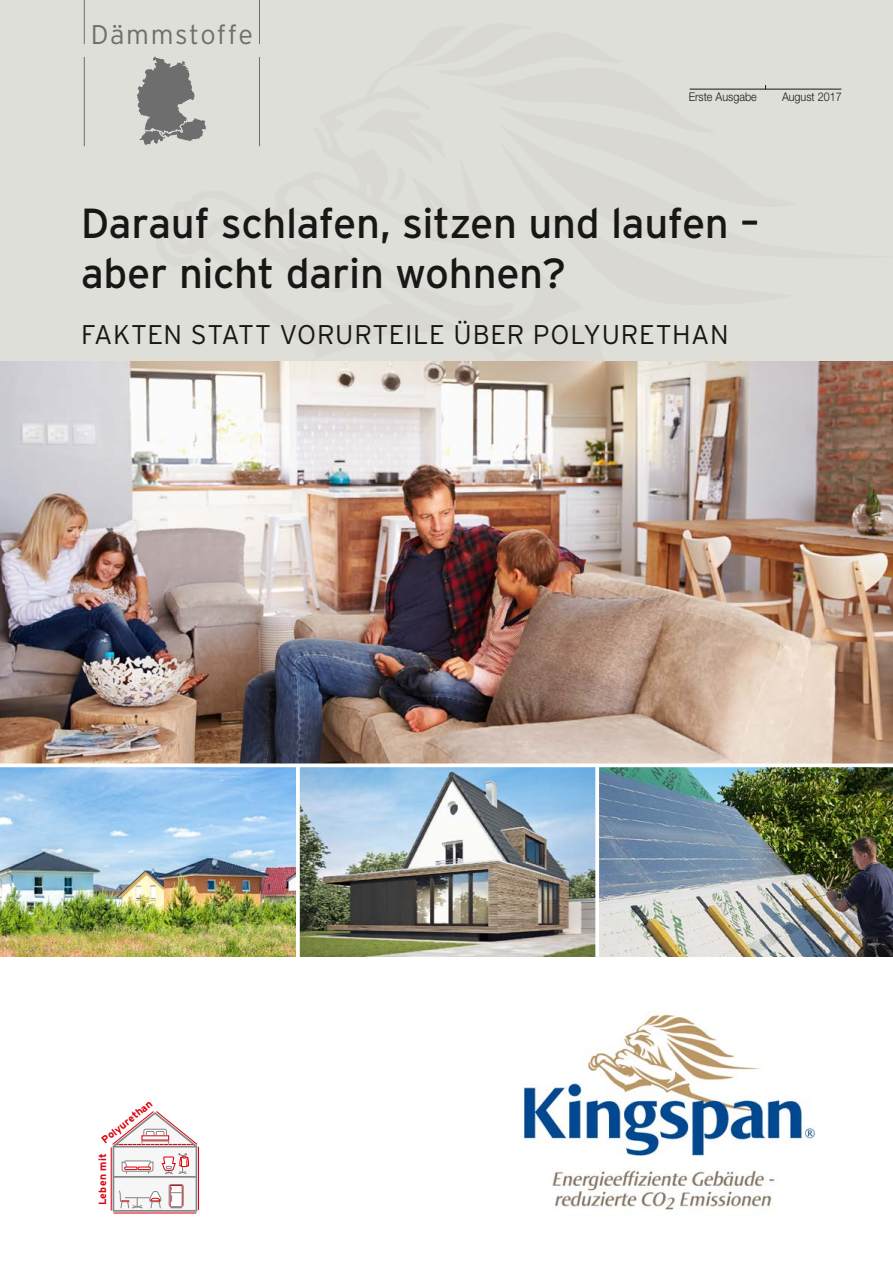
<style>
.page{position:relative;width:893px;height:1263px;background:#fff}
.page>*{position:absolute;margin:0;border:0;box-sizing:border-box;transform-origin:0 0}
.t1{font:42px/50.4px "Interstate";letter-spacing:-.01em;color:#181716}
.t2{font:300 27px "Interstate";letter-spacing:.02em;color:#181716}
.t3{font:300 27px "Interstate";letter-spacing:.05em;color:#6e6e6e}
.t4{font:300 12px "Helvetica Neue LT Std";color:#181716;scale:.9 1}
.t5{font:700 10.5px "Interstate";letter-spacing:.03em;color:#dc030e}
</style>
<div class="page">
<div style="left:0;top:0;width:893px;height:362px;background:#dfdfda"></div>
<img style="left:0;top:361px;width:893px;height:402px">
<img style="left:599px;top:767px;width:294px;height:190px">
<img style="left:0;top:767px;width:595px;height:190px">
<svg style="left:0;top:763px;width:893px;height:1px"></svg>
<svg style="left:595px;top:767px;width:3px;height:190px"></svg>
<svg style="left:296px;top:767px;width:4px;height:190px"></svg>
<hr style="left:198px;top:1147px;width:1px;height:62px;background:#dc030e">
<svg style="left:111px;top:1111px;width:87px;height:103px"></svg>
<hr style="left:111px;top:1148px;width:1px;height:62px;background:#dc030e">
<hr style="left:690px;top:89px;width:151px;height:1px;background:#181716">
<hr style="left:84px;top:0;width:1px;height:44px;background:#6e6e6e">
<hr style="left:259px;top:0;width:1px;height:44px;background:#6e6e6e">
<hr style="left:84px;top:57px;width:1px;height:89px;background:#6e6e6e">
<hr style="left:259px;top:57px;width:1px;height:89px;background:#6e6e6e">
<svg style="left:137px;top:57px;width:69px;height:88px"></svg>
<img style="left:523px;top:1011px;width:293px;height:200px">
<p class="t3" style="left:91px;top:19px;width:164px">Dämmstoffe</p>
<p class="t4" style="left:689px;top:89px;width:77px">Erste Ausgabe</p>
<p class="t4" style="left:782px;top:89px;width:68px">August 2017</p>
<p class="t1" style="left:81px;top:197px;width:680px">Darauf schlafen, sitzen und laufen – aber nicht darin wohnen?</p>
<p class="t2" style="left:81px;top:319px;width:649px">FAKTEN STATT VORURTEILE ÜBER POLYURETHAN</p>
<p class="t5" style="left:99px;top:1136px;width:63px;rotate:-39deg">Polyurethan</p>
<p class="t5" style="left:97px;top:1205px;width:53px;rotate:-90deg">Leben mit</p>
</div>
